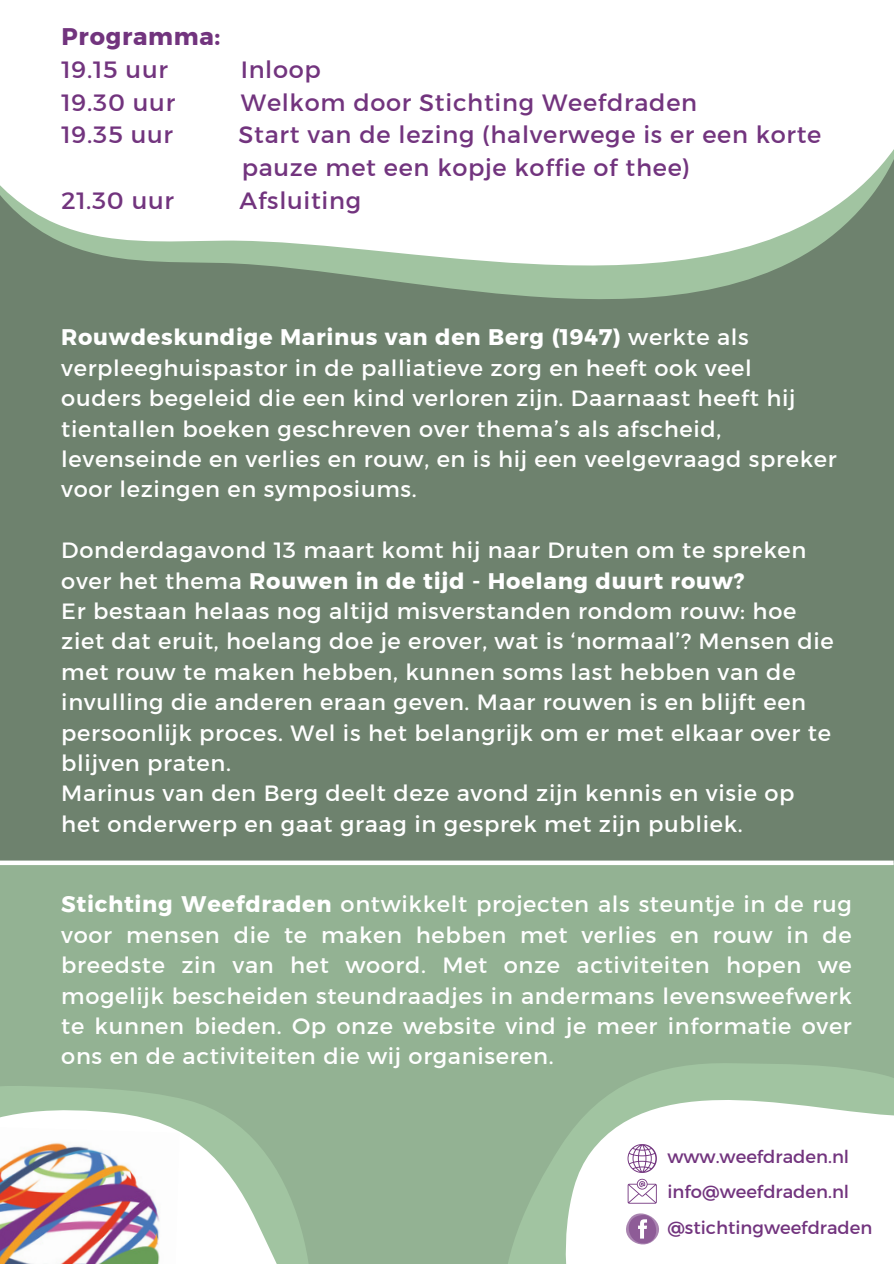
<style>
.page{position:relative;width:894px;height:1264px;background:#fff}
.page>*{position:absolute;margin:0;border:0;box-sizing:border-box;transform-origin:0 0}
.t1{font:24px/32.7px "Kief Montaser Regular";letter-spacing:.03em;color:#72347e}
.t2{font:24px/32.7px "Kief Montaser Bold";letter-spacing:.03em;color:#72347e}
.t3{font:22.5px/30.3px "Kief Montaser Regular";letter-spacing:.03em;color:#fff}
.t4{font:18px "Kief Montaser Regular";color:#72347e}
.s1{font-family:"Kief Montaser Regular"}
.s2{font-family:"Kief Montaser Bold"}
</style>
<div class="page">
<div style="left:0;top:0;width:893px;height:1263px;background:#6e826e"></div>
<svg style="left:0;top:0;width:893px;height:299px;background:#e7ece7"></svg>
<div style="left:0;top:862px;width:893px;height:401px;background:#93b293"></div>
<svg style="left:508px;top:1063px;width:385px;height:200px;fill:#fff"></svg>
<svg style="left:0;top:1086px;width:192px;height:16px;fill:#a1c4a1"></svg>
<svg style="left:0;top:1102px;width:308px;height:161px"></svg>
<img style="left:0;top:1125px;width:179px;height:138px">
<svg style="left:627px;top:1144px;width:29px;height:28px"></svg>
<svg style="left:616px;top:1178px;width:51px;height:76px;background:#e5dae7"></svg>
<div style="left:0;top:860px;width:893px;height:5px;background:#fff"></div>
<h1 class="t2" style="left:62px;top:21px;width:160px">Programma:<br><span class="s1">19.15 uur</span></h1>
<h1 class="t1" style="left:241px;top:53px;width:82px">Inloop</h1>
<h1 class="t1" style="left:62px;top:86px;width:115px">19.30 uur</h1>
<h1 class="t1" style="left:241px;top:86px;width:457px">Welkom door Stichting Weefdraden</h1>
<h1 class="t1" style="left:62px;top:118px;width:113px">19.35 uur</h1>
<h1 class="t1" style="left:238px;top:118px;width:584px">Start van de lezing (halverwege is er een korte pauze met een kopje koffie of thee)</h1>
<h1 class="t1" style="left:62px;top:184px;width:114px">21.30 uur</h1>
<h1 class="t1" style="left:239px;top:184px;width:123px">Afsluiting</h1>
<p class="t3" style="left:61px;top:322px;width:776px"><span class="s2">Rouwdeskundige Marinus van den Berg (1947)</span> werkte als verpleeghuispastor in de palliatieve zorg en heeft ook veel ouders begeleid die een kind verloren zijn. Daarnaast heeft hij tientallen boeken geschreven over thema’s als afscheid, levenseinde en verlies en rouw, en is hij een veelgevraagd spreker voor lezingen en symposiums.</p>
<p class="t3" style="left:61px;top:535px;width:773px">Donderdagavond 13 maart komt hij naar Druten om te spreken over het thema <span class="s2">Rouwen in de tijd - Hoelang duurt rouw?<br></span>Er bestaan helaas nog altijd misverstanden rondom rouw: hoe ziet dat eruit, hoelang doe je erover, wat is ‘normaal’? Mensen die met rouw te maken hebben, kunnen soms last hebben van de invulling die anderen eraan geven. Maar rouwen is en blijft een persoonlijk proces. Wel is het belangrijk om er met elkaar over te blijven praten.<br>Marinus van den Berg deelt deze avond zijn kennis en visie op het onderwerp en gaat graag in gesprek met zijn publiek.</p>
<p class="t3" style="left:61px;top:889px;width:791px;text-align:justify"><span class="s2">Stichting Weefdraden</span> ontwikkelt projecten als steuntje in de rug voor mensen die te maken hebben met verlies en rouw in de breedste zin van het woord. Met onze activiteiten hopen we mogelijk bescheiden steundraadjes in andermans levensweefwerk te kunnen bieden. Op onze website vind je meer informatie over ons en de activiteiten die wij organiseren.</p>
<h1 class="t4" style="left:667px;top:1145px;width:183px">www.weefdraden.nl</h1>
<h1 class="t4" style="left:667px;top:1180px;width:183px">info@weefdraden.nl</h1>
<h1 class="t4" style="left:667px;top:1215px;width:206px">@stichtingweefdraden</h1>
</div>
